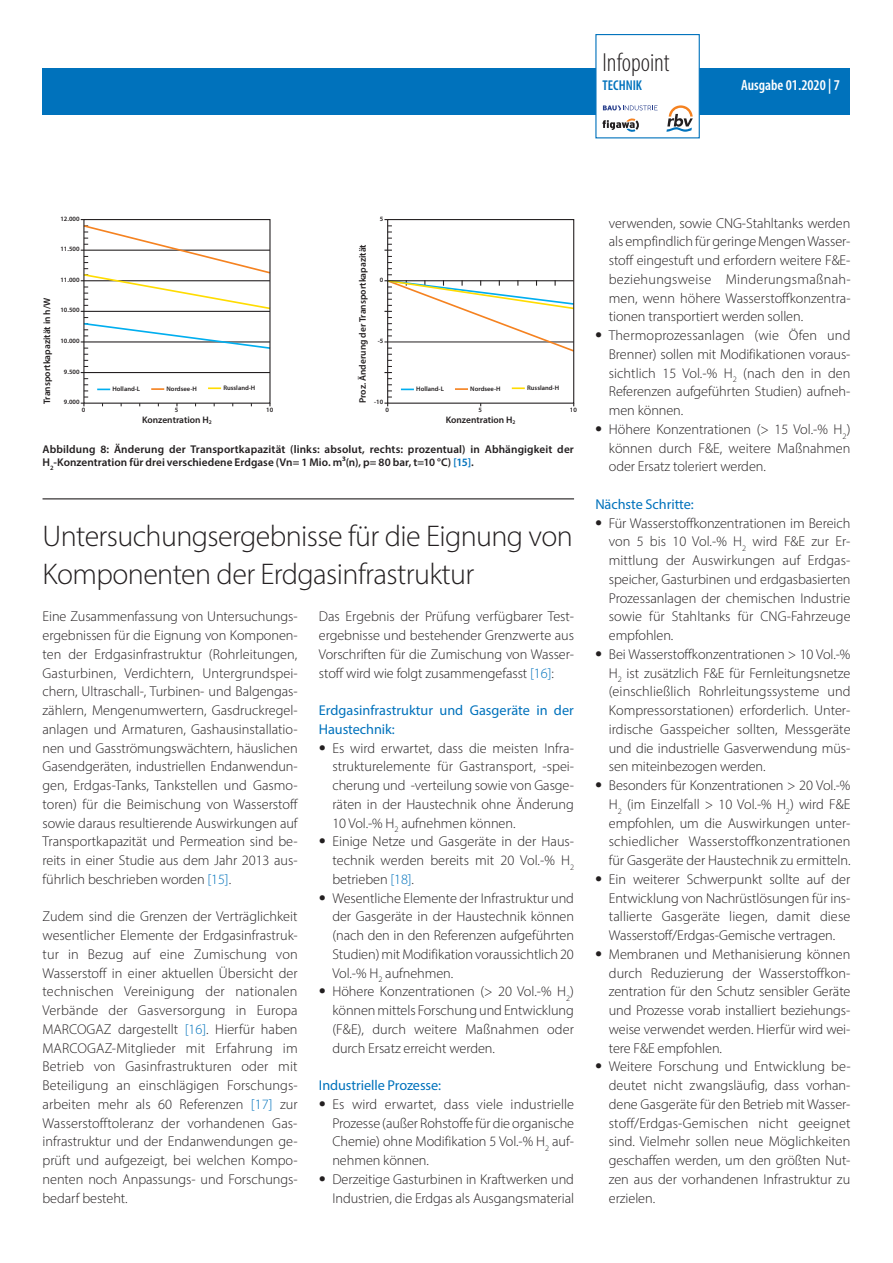
<style>
.page{position:relative;width:893px;height:1263px;background:#fff}
.page>*{position:absolute;margin:0;border:0;box-sizing:border-box;transform-origin:0 0}
.t1{font:300 30px/37.5px "Myriad Pro";letter-spacing:-.02em;color:#231f20}
.t2{font:300 condensed 26.25px "Myriad Pro";color:#231f20}
.t3{font:600 condensed 15px "Myriad Pro";color:#fff}
.t4{font:300 14.25px/18.8px "Myriad Pro";color:#231f20;text-align:justify}
.t5{font:14.25px/18.8px "Myriad Pro";letter-spacing:-.005em;color:#0072bc}
.t6{font:600 condensed 14.25px "Myriad Pro";color:#0072bc}
.t7{font:600 11.25px/13.5px "Myriad Pro";letter-spacing:.01em;color:#231f20}
.t8{font:600 9.45px "Myriad Pro";color:#231f20}
.t9{font:600 6.6px "Myriad Pro";color:#231f20}
.s1{color:#0072bc}
.s2{font-family:"Helvetica"}
</style>
<div class="page">
<div style="left:43px;top:68px;width:807px;height:47px;background:#0072bc"></div>
<div style="left:595px;top:34px;width:105px;height:104px;background:#fff;border:1px solid #0072bc"></div>
<svg style="left:666px;top:105px;width:27px;height:27px"></svg>
<svg style="left:603px;top:105px;width:55px;height:5px"></svg>
<svg style="left:602px;top:118px;width:37px;height:14px"></svg>
<hr style="left:43px;top:498px;width:531px;height:1px;background:#231f20">
<svg style="left:97px;top:389px;width:13px;height:1px"></svg>
<svg style="left:151px;top:388px;width:13px;height:2px"></svg>
<svg style="left:208px;top:387px;width:13px;height:2px"></svg>
<hr style="left:81px;top:311px;width:189px;height:1px;background:#231f20">
<hr style="left:81px;top:341px;width:189px;height:1px;background:#231f20">
<hr style="left:81px;top:372px;width:189px;height:1px;background:#231f20">
<svg style="left:81px;top:391px;width:7px;height:15px"></svg>
<svg style="left:82px;top:317px;width:187px;height:50px"></svg>
<svg style="left:81px;top:219px;width:188px;height:90px"></svg>
<div style="left:83px;top:219px;width:188px;height:185px;border:1px solid #231f20"></div>
<svg style="left:384px;top:226px;width:8px;height:43px"></svg>
<svg style="left:384px;top:275px;width:191px;height:131px"></svg>
<div style="left:387px;top:219px;width:187px;height:185px;border:1px solid #231f20"></div>
<hr style="left:384px;top:280px;width:190px;height:1px;background:#231f20">
<h2 class="t2" style="left:602px;top:46px;width:69px">Infopoint</h2>
<p class="t6" style="left:602px;top:77px;width:41px">TECHNIK</p>
<p class="t3" style="left:741px;top:76px;width:100px">Ausgabe 01.2020 | 7</p>
<p class="t9" style="left:60px;top:214px;width:21px">12.000</p>
<p class="t9" style="left:380px;top:214px;width:5px">5</p>
<p class="t8" style="left:357px;top:403px;width:160px;rotate:-90deg">Proz. Änderung der Transportkapazität</p>
<p class="t9" style="left:60px;top:244px;width:21px">11.500</p>
<p class="t9" style="left:60px;top:275px;width:21px">11.000</p>
<p class="t9" style="left:380px;top:275px;width:5px">0</p>
<p class="t8" style="left:41px;top:404px;width:108px;rotate:-90deg">Transportkapazität in h/W</p>
<p class="t9" style="left:60px;top:306px;width:21px">10.500</p>
<p class="t9" style="left:60px;top:337px;width:21px">10.000</p>
<p class="t9" style="left:378px;top:337px;width:7px">-5</p>
<p class="t9" style="left:64px;top:367px;width:17px">9.500</p>
<p class="t9" style="left:223px;top:384px;width:34px">Russland-H</p>
<p class="t9" style="left:527px;top:384px;width:34px">Russland-H</p>
<p class="t9" style="left:113px;top:385px;width:29px">Holland-L</p>
<p class="t9" style="left:167px;top:385px;width:32px">Nordsee-H</p>
<p class="t8" style="left:142px;top:414px;width:71px">Konzentration H<sub>2</sub></p>
<p class="t9" style="left:416px;top:385px;width:29px">Holland-L</p>
<p class="t9" style="left:470px;top:385px;width:32px">Nordsee-H</p>
<p class="t8" style="left:446px;top:414px;width:71px">Konzentration H<sub>2</sub></p>
<p class="t9" style="left:64px;top:398px;width:17px">9.000</p>
<p class="t9" style="left:374px;top:398px;width:11px">-10</p>
<p class="t9" style="left:82px;top:405px;width:5px">0</p>
<p class="t9" style="left:386px;top:405px;width:5px">0</p>
<p class="t9" style="left:479px;top:405px;width:5px">5</p>
<p class="t9" style="left:570px;top:405px;width:9px">10</p>
<p class="t7" style="left:43px;top:442px;width:533px">Abbildung 8: Änderung der Transportkapazität (links: absolut, rechts: prozentual) in Abhängigkeit der<br>H<sub>2</sub>-Konzentration für drei verschiedene Erdgase (Vn= 1 Mio. m³(n), p= 80 bar, t=10 °C) <span class="s1">[15]</span>.</p>
<p class="t9" style="left:175px;top:405px;width:5px">5</p>
<p class="t9" style="left:266px;top:405px;width:9px">10</p>
<h1 class="t1" style="left:43px;top:517px;width:532px">Untersuchungsergebnisse für die Eignung von<br>Komponenten der Erdgasinfrastruktur</h1>
<p class="t4" style="left:43px;top:607px;width:257px">Eine Zusammenfassung von Untersuchungs&shy;ergebnissen für die Eignung von Komponen&shy;ten der Erdgasinfrastruktur (Rohrleitungen, Gasturbinen, Verdichtern, Untergrundspei&shy;chern, Ultraschall-, Turbinen- und Balgengas&shy;zählern, Mengenumwertern, Gasdruckregel&shy;anlagen und Armaturen, Gashausinstallatio&shy;nen und Gasströmungswächtern, häuslichen Gasendgeräten, industriellen Endanwendun&shy;gen, Erdgas-Tanks, Tankstellen und Gasmo&shy;toren) für die Beimischung von Wasserstoff sowie daraus resultierende Auswirkungen auf Transportkapazität und Permeation sind be&shy;reits in einer Studie aus dem Jahr 2013 aus&shy;führlich beschrieben worden <span class="s1">[15]</span>.</p>
<p class="t4" style="left:43px;top:907px;width:257px;text-align:left">Zudem sind die Grenzen der Verträglichkeit wesentlicher Elemente der Erdgasinfrastruk--- tur in Bezug auf eine Zumischung von Wasserstoff in einer aktuellen Übersicht der technischen Vereinigung der nationalen Verbände der Gasversorgung in Europa MARCOGAZ dargestellt <span class="s1">[16]</span>. Hierfür haben MARCOGAZ-Mitglieder mit Erfahrung im Betrieb von Gasinfrastrukturen oder mit Beteiligung an einschlägigen Forschungs&shy;arbeiten mehr als 60 Referenzen <span class="s1">[17]</span> zur Wasserstofftoleranz der vorhandenen Gas&shy;infrastruktur und der Endanwendungen ge&shy;prüft und aufgezeigt, bei welchen Kompo&shy;nenten noch Anpassungs- und Forschungs&shy;bedarf besteht.</p>
<p class="t4" style="left:319px;top:607px;width:257px">Das Ergebnis der Prüfung verfügbarer Test&shy;ergebnisse und bestehender Grenzwerte aus Vorschriften für die Zumischung von Wasser&shy;stoff wird wie folgt zusammengefasst <span class="s1">[16]</span>:</p>
<p class="t5" style="left:319px;top:701px;width:256px">Erdgasinfrastruktur und Gasgeräte in der<br>Haustechnik:</p>
<p class="t4" style="left:332px;top:738px;width:243px;text-indent:-14px"><span class="s2">•</span> Es wird erwartet, dass die meisten Infra&shy;strukturelemente für Gastransport, -spei&shy;cherung und -verteilung sowie von Gasge&shy;räten in der Haustechnik ohne Änderung 10 Vol.-% H<sub>2</sub> aufnehmen können.</p>
<p class="t4" style="left:332px;top:832px;width:243px;text-indent:-14px"><span class="s2">•</span> Einige Netze und Gasgeräte in der Haus&shy;technik werden bereits mit 20 Vol.-% H<sub>2 </sub>betrieben <span class="s1">[18]</span>.</p>
<p class="t4" style="left:332px;top:888px;width:243px;text-indent:-14px"><span class="s2">•</span> Wesentliche Elemente der Infrastruktur und der Gasgeräte in der Haustechnik können (nach den in den Referenzen aufgeführten Studien) mit Modifikation voraussichtlich 20<br>Vol.-% H<sub>2</sub> aufnehmen.</p>
<p class="t4" style="left:332px;top:982px;width:243px;text-indent:-13px"><span class="s2">•</span> Höhere Konzentrationen (&gt; 20 Vol.-% H<sub>2</sub>) können mittels Forschung und Entwicklung (F&amp;E), durch weitere Maßnahmen oder durch Ersatz erreicht werden.</p>
<p class="t5" style="left:319px;top:1076px;width:124px">Industrielle Prozesse:</p>
<p class="t4" style="left:332px;top:1095px;width:243px;text-indent:-13px"><span class="s2">•</span> Es wird erwartet, dass viele industrielle Prozesse (außer Rohstoffe für die organische Chemie) ohne Modifikation 5 Vol.-% H<sub>2</sub> auf&shy;nehmen können.</p>
<p class="t4" style="left:319px;top:1170px;width:257px;text-align:right"><span class="s2">•</span> Derzeitige Gasturbinen in Kraftwerken und<br>Industrien, die Erdgas als Ausgangsmaterial</p>
<p class="t4" style="left:609px;top:213px;width:243px">verwenden, sowie CNG-Stahltanks werden als empfindlich für geringe Mengen Wasser&shy;stoff eingestuft und erfordern weitere F&amp;E&shy;beziehungsweise Minderungsmaßnah&shy;men, wenn höhere Wasserstoffkonzentra&shy;tionen transportiert werden sollen.</p>
<p class="t4" style="left:609px;top:326px;width:243px;text-indent:-13px"><span class="s2">•</span> Thermoprozessanlagen (wie Öfen und Brenner) sollen mit Modifikationen voraus&shy;sichtlich 15 Vol.-% H<sub>2</sub> (nach den in den Referenzen aufgeführten Studien) aufneh&shy;men können.</p>
<p class="t4" style="left:609px;top:420px;width:243px;text-indent:-13px"><span class="s2">•</span> Höhere Konzentrationen (&gt; 15 Vol.-% H<sub>2</sub>) können durch F&amp;E, weitere Maßnahmen oder Ersatz toleriert werden.</p>
<p class="t5" style="left:595px;top:494px;width:100px">Nächste Schritte:</p>
<p class="t4" style="left:609px;top:513px;width:243px;text-indent:-14px"><span class="s2">•</span> Für Wasserstoffkonzentrationen im Bereich von 5 bis 10 Vol.-% H<sub>2</sub> wird F&amp;E zur Er&shy;mittlung der Auswirkungen auf Erdgas&shy;speicher, Gasturbinen und erdgasbasierten Prozessanlagen der chemischen Industrie sowie für Stahltanks für CNG-Fahrzeuge empfohlen.</p>
<p class="t4" style="left:609px;top:645px;width:243px;text-indent:-13px"><span class="s2">•</span> Bei Wasserstoffkonzentrationen &gt; 10 Vol.-% H<sub>2</sub> ist zusätzlich F&amp;E für Fernleitungsnetze (einschließlich Rohrleitungssysteme und Kompressorstationen) erforderlich. Unter&shy;irdische Gasspeicher sollten, Messgeräte und die industrielle Gasverwendung müs&shy;sen miteinbezogen werden.</p>
<p class="t4" style="left:609px;top:776px;width:243px;text-indent:-14px"><span class="s2">•</span> Besonders für Konzentrationen &gt; 20 Vol.-% H<sub>2</sub> (im Einzelfall &gt; 10 Vol.-% H<sub>2</sub>) wird F&amp;E empfohlen, um die Auswirkungen unter&shy;schiedlicher Wasserstoffkonzentrationen für Gasgeräte der Haustechnik zu ermitteln.</p>
<p class="t4" style="left:609px;top:870px;width:243px;text-indent:-14px"><span class="s2">•</span> Ein weiterer Schwerpunkt sollte auf der Entwicklung von Nachrüstlösungen für ins&shy;tallierte Gasgeräte liegen, damit diese Wasserstoff/Erdgas-Gemische vertragen.</p>
<p class="t4" style="left:609px;top:945px;width:243px;text-indent:-14px"><span class="s2">•</span> Membranen und Methanisierung können durch Reduzierung der Wasserstoffkon&shy;zentration für den Schutz sensibler Geräte und Prozesse vorab installiert beziehungs&shy;weise verwendet werden. Hierfür wird wei&shy;tere F&amp;E empfohlen.</p>
<p class="t4" style="left:609px;top:1057px;width:243px;text-indent:-14px"><span class="s2">•</span> Weitere Forschung und Entwicklung be&shy;deutet nicht zwangsläufig, dass vorhan&shy;dene Gasgeräte für den Betrieb mit Wasser&shy;stoff/Erdgas-Gemischen nicht geeignet sind. Vielmehr sollen neue Möglichkeiten geschaffen werden, um den größten Nut&shy;zen aus der vorhandenen Infrastruktur zu erzielen.</p>
</div>
